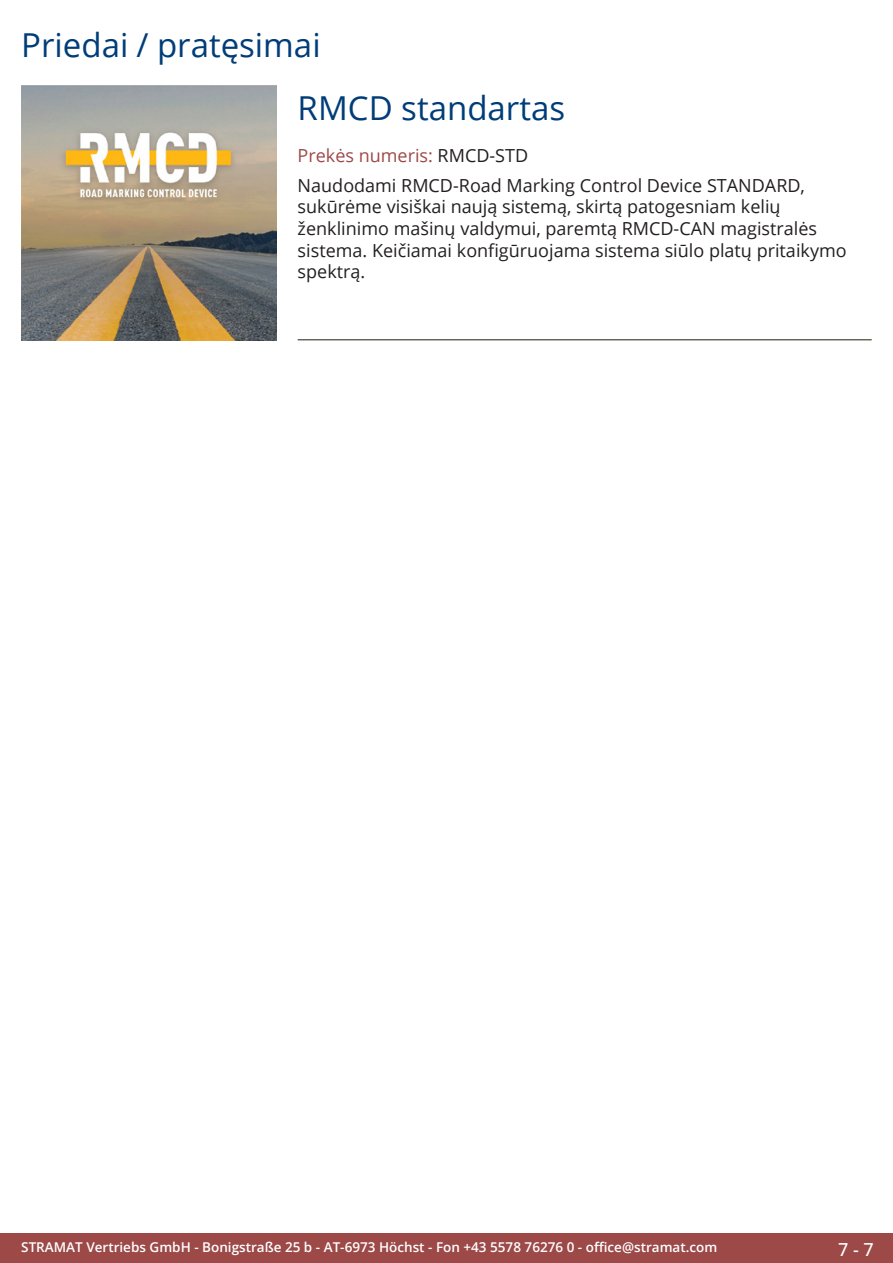
<style>
.page{position:relative;width:893px;height:1263px;background:#fff}
.page>*{position:absolute;margin:0;border:0;box-sizing:border-box;transform-origin:0 0}
.RastTitel{font:33px "Open Sans";color:#003d78}
.Produkttitel{font:33px "Open Sans";color:#003d78}
.Beschreibung_Text{font:18px/21.6px "Open Sans";color:#231f20}
.TechDaten_Überschrif{font:18px "Open Sans";color:#9c4948}
.t1{font:500 18px "Open Sans";color:#fff}
.t2{font:600 13.5px "Open Sans";color:#fff}
.s1{color:#231f20}
</style>
<div class="page">
<div style="left:0;top:1233px;width:893px;height:30px;background:#9c4948"></div>
<hr style="left:298px;top:340px;width:574px;height:1px;background:#201d08">
<img style="left:21px;top:85px;width:255px;height:255px">
<p class="RastTitel" style="left:21px;top:22px;width:301px">Priedai / pratęsimai</p>
<p class="Produkttitel" style="left:298px;top:86px;width:269px">RMCD standartas</p>
<p class="TechDaten_Überschrif" style="left:298px;top:143px;width:232px">Prekės numeris: <span class="s1">RMCD-STD</span></p>
<p class="Beschreibung_Text" style="left:298px;top:174px;width:550px">Naudodami RMCD-Road Marking Control Device STANDARD, sukūrėme visiškai naują sistemą, skirtą patogesniam kelių ženklinimo mašinų valdymui, paremtą RMCD-CAN magistralės sistema. Keičiamai konfigūruojama sistema siūlo platų pritaikymo spektrą.</p>
<p class="t2" style="left:21px;top:1238px;width:698px">STRAMAT Vertriebs GmbH - Bonigstraße 25 b - AT-6973 Höchst - Fon +43 5578 76276 0 - office@stramat.com</p>
<p class="t1" style="left:838px;top:1237px;width:37px">7 - 7</p>
</div>
